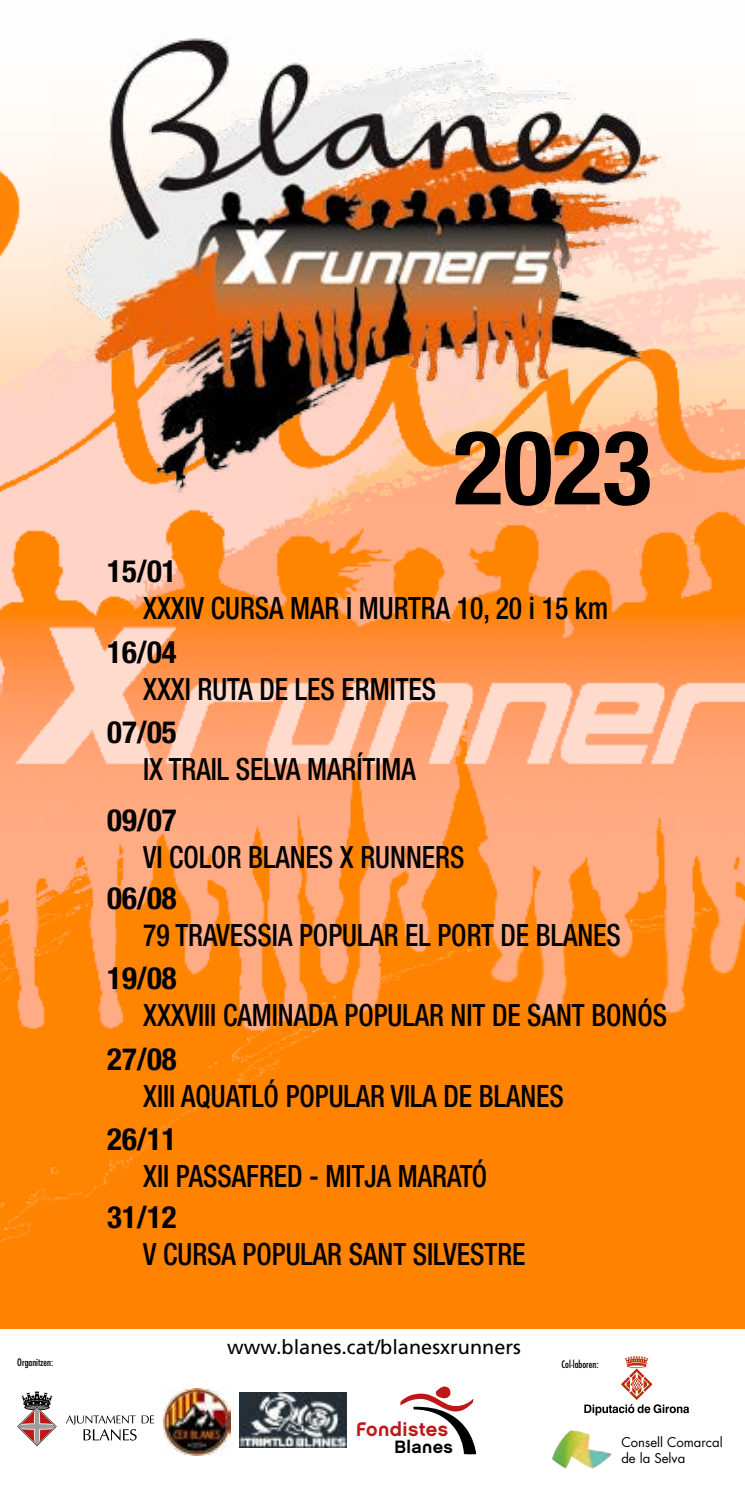
<style>
.page{position:relative;width:745px;height:1489px;background:#fff}
.page>*{position:absolute;margin:0;border:0;box-sizing:border-box;transform-origin:0 0}
.t1{font:700 condensed 103px "Helvetica Neue LT Std";color:#000}
.t2{font:500 condensed 30.75px "Helvetica Neue LT Std";color:#000;scale:.9 1}
.t3{font:700 condensed 30.75px "Helvetica Neue LT Std";color:#000}
.t4{font:20px "Frutiger LT Std";color:#000}
.t5{font:19.75px "Chalet New York Nineteen Sixty";letter-spacing:.02em;color:#bf1717}
.t6{font:17.75px "Chalet New York Nineteen Sixty";color:#000}
.t7{font:13px/15.8px "Futura Std";color:#000}
.t8{font:condensed 10px "Futura Std";color:#000}
.s1{font-family:"Chalet New York Nineteen Seventy"}
</style>
<div class="page">
<div style="left:0;top:132px;width:744px;height:1197px;background:#ff8300"></div>
<img style="left:0;top:133px;width:744px;height:1167px">
<svg style="left:17px;top:1391px;width:40px;height:55px"></svg>
<svg style="left:142px;top:1415px;width:12px;height:8px"></svg>
<svg style="left:66px;top:1415px;width:70px;height:25px"></svg>
<img style="left:163px;top:1388px;width:67px;height:67px">
<img style="left:240px;top:1392px;width:106px;height:55px">
<svg style="left:584px;top:1356px;width:104px;height:59px"></svg>
<svg style="left:400px;top:1386px;width:76px;height:68px"></svg>
<img style="left:552px;top:1430px;width:60px;height:38px">
<img style="left:50px;top:38px;width:645px;height:466px">
<h1 class="t1" style="left:453px;top:405px;width:199px">2023</h1>
<p class="t3" style="left:107px;top:552px;width:71px">15/01</p>
<p class="t2" style="left:143px;top:590px;width:518px">XXXIV CURSA MAR I MURTRA 10, 20 i 15 km</p>
<p class="t3" style="left:107px;top:633px;width:71px">16/04</p>
<p class="t2" style="left:143px;top:670px;width:327px">XXXI RUTA DE LES ERMITES</p>
<p class="t3" style="left:107px;top:713px;width:71px">07/05</p>
<p class="t2" style="left:143px;top:750px;width:304px">IX TRAIL SELVA MARÍTIMA</p>
<p class="t3" style="left:107px;top:801px;width:71px">09/07</p>
<p class="t2" style="left:143px;top:838px;width:358px">VI COLOR BLANES X RUNNERS</p>
<p class="t3" style="left:107px;top:879px;width:71px">06/08</p>
<p class="t2" style="left:143px;top:916px;width:532px">79 TRAVESSIA POPULAR EL PORT DE BLANES</p>
<p class="t3" style="left:107px;top:959px;width:71px">19/08</p>
<p class="t2" style="left:143px;top:996px;width:583px">XXXVIII CAMINADA POPULAR NIT DE SANT BONÓS</p>
<p class="t3" style="left:107px;top:1040px;width:71px">27/08</p>
<p class="t2" style="left:143px;top:1077px;width:469px">XIII AQUATLÓ POPULAR VILA DE BLANES</p>
<p class="t3" style="left:107px;top:1120px;width:71px">26/11</p>
<p class="t2" style="left:143px;top:1157px;width:383px">XII PASSAFRED - MITJA MARATÓ</p>
<p class="t3" style="left:107px;top:1198px;width:71px">31/12</p>
<p class="t2" style="left:143px;top:1235px;width:426px">V CURSA POPULAR SANT SILVESTRE</p>
<p class="t4" style="left:227px;top:1334px;width:295px">www.blanes.cat/blanesxrunners</p>
<p class="t8" style="left:17px;top:1356px;width:37px">Organitzen:</p>
<p class="t8" style="left:561px;top:1358px;width:38px">Col·laboren:</p>
<p class="t5" style="left:356px;top:1416px;width:94px"><span class="s1">Fon</span>distes</p>
<p class="t6" style="left:394px;top:1435px;width:60px">Bla<span class="s1">n</span>es</p>
<p class="t7" style="left:621px;top:1434px;width:103px">Consell Comarcal de la Selva</p>
</div>
